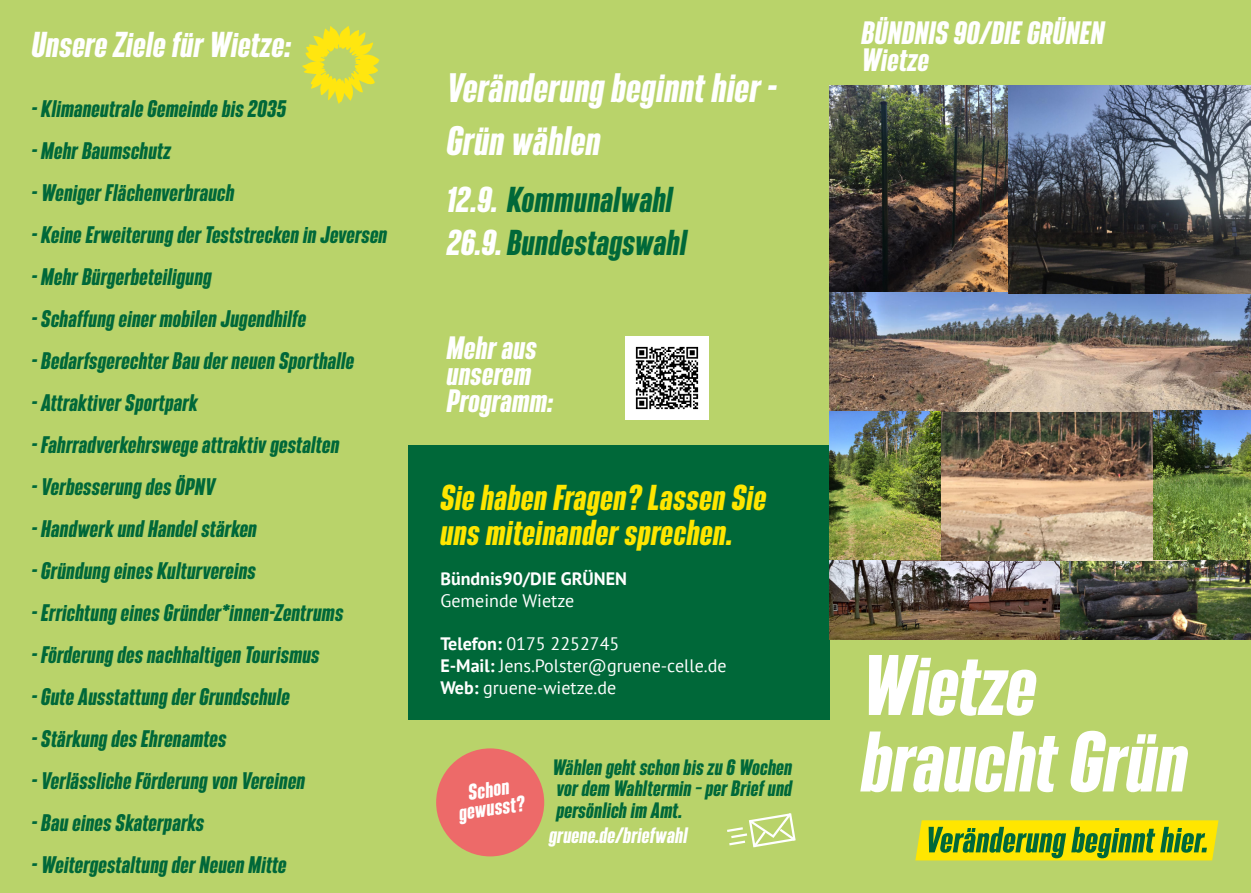
<style>
.page{position:relative;width:1251px;height:893px;background:#fff}
.page>*{position:absolute;margin:0;border:0;box-sizing:border-box;transform-origin:0 0}
.t1{font:italic 700 75px/76.5px "Bereit";color:#fff}
.t2{font:italic 700 36px/52.7px "Bereit";letter-spacing:.01em;color:#fff}
.t3{font:italic 700 31.5px/34.5px "Bereit";letter-spacing:.015em;color:#ffe600}
.t4{font:italic 700 31.5px/43.5px "Bereit";letter-spacing:.01em;color:#006839}
.t5{font:italic 700 31.5px "Bereit";letter-spacing:.01em;color:#fff}
.t6{font:italic 700 28.35px/26.4px "Bereit";letter-spacing:.01em;color:#fff}
.t7{font:italic 700 21px "Bereit";letter-spacing:.01em;color:#006839}
.t8{font:italic 700 19.5px/21.8px "Bereit";letter-spacing:.01em;color:#006839;text-align:justify}
.t9{font:italic 700 19.5px/18.5px "Bereit";letter-spacing:.01em;color:#fff;text-align:center}
.t10{font:18px/21.8px "PT Sans";color:#fff}
.t11{font:700 18px "PT Sans";color:#fff}
.s1{color:#fff}
.s2{font-weight:700}
</style>
<div class="page">
<div style="left:0;top:0;width:1250px;height:893px;background:#b9d36a"></div>
<img style="left:625px;top:336px;width:83px;height:83px">
<div style="left:436px;top:748px;width:108px;height:108px;background:#ed6a69;border-radius:50%"></div>
<svg style="left:727px;top:813px;width:69px;height:35px"></svg>
<div style="left:408px;top:445px;width:421px;height:274px;background:#006839"></div>
<svg style="left:302px;top:26px;width:77px;height:78px"></svg>
<svg style="left:915px;top:820px;width:303px;height:40px;background:#adbd14"></svg>
<img style="left:1058px;top:559px;width:192px;height:81px">
<img style="left:829px;top:560px;width:229px;height:80px">
<img style="left:939px;top:411px;width:247px;height:149px">
<img style="left:829px;top:85px;width:179px;height:207px">
<img style="left:829px;top:292px;width:421px;height:119px">
<img style="left:829px;top:411px;width:110px;height:149px">
<img style="left:1153px;top:410px;width:97px;height:149px">
<img style="left:1008px;top:85px;width:242px;height:208px">
<h3 class="t5" style="left:32px;top:32px;width:261px">Unsere Ziele für Wietze:</h3>
<p class="t7" style="left:32px;top:100px;width:256px">- Klimaneutrale Gemeinde bis 2035</p>
<p class="t7" style="left:32px;top:142px;width:141px">- Mehr Baumschutz</p>
<p class="t7" style="left:32px;top:184px;width:204px">- Weniger Flächenverbrauch</p>
<p class="t7" style="left:32px;top:226px;width:357px">- Keine Erweiterung der Teststrecken in Jeversen</p>
<p class="t7" style="left:32px;top:268px;width:181px">- Mehr Bürgerbeteiligung</p>
<p class="t7" style="left:32px;top:310px;width:276px">- Schaffung einer mobilen Jugendhilfe</p>
<p class="t7" style="left:32px;top:352px;width:324px">- Bedarfsgerechter Bau der neuen Sporthalle</p>
<p class="t7" style="left:32px;top:394px;width:167px">- Attraktiver Sportpark</p>
<p class="t7" style="left:32px;top:436px;width:309px">- Fahrradverkehrswege attraktiv gestalten</p>
<p class="t7" style="left:32px;top:478px;width:185px">- Verbesserung des ÖPNV</p>
<p class="t7" style="left:32px;top:520px;width:226px">- Handwerk und Handel stärken</p>
<p class="t7" style="left:32px;top:562px;width:225px">- Gründung eines Kulturvereins</p>
<p class="t7" style="left:32px;top:604px;width:313px">- Errichtung eines Gründer*innen-Zentrums</p>
<p class="t7" style="left:32px;top:646px;width:289px">- Förderung des nachhaltigen Tourismus</p>
<p class="t7" style="left:32px;top:688px;width:259px">- Gute Ausstattung der Grundschule</p>
<p class="t7" style="left:32px;top:730px;width:196px">- Stärkung des Ehrenamtes</p>
<p class="t7" style="left:32px;top:772px;width:275px">- Verlässliche Förderung von Vereinen</p>
<p class="t7" style="left:32px;top:814px;width:174px">- Bau eines Skaterparks</p>
<p class="t7" style="left:32px;top:856px;width:256px">- Weitergestaltung der Neuen Mitte</p>
<h2 class="t2" style="left:446px;top:65px;width:331px">Veränderung beginnt hier -<br>Grün wählen</h2>
<h3 class="t4" style="left:446px;top:180px;width:241px"><span class="s1">12.9.</span> Kommunalwahl<br><span class="s1">26.9.</span> Bundestagswahl</h3>
<h3 class="t6" style="left:446px;top:337px;width:108px">Mehr aus unserem<br>Programm:</h3>
<h3 class="t3" style="left:440px;top:483px;width:327px">Sie haben Fragen? Lassen Sie uns miteinander sprechen.</h3>
<p class="t11" style="left:440px;top:572px;width:188px">Bündnis90/DIE GRÜNEN</p>
<p class="t10" style="left:440px;top:591px;width:135px">Gemeinde Wietze</p>
<p class="t10" style="left:440px;top:635px;width:287px"><span class="s2">Telefon:</span> 0175 2252745<br><span class="s2">E-Mail:</span> Jens.Polster@gruene-celle.de<br><span class="s2">Web:</span> gruene-wietze.de</p>
<p class="t9" style="left:454px;top:787px;width:68px;rotate:-9deg">Schon gewusst?</p>
<p class="t8" style="left:552px;top:758px;width:241px">Wählen geht schon bis zu 6 Wochen vor dem Wahltermin – per Brief und persönlich im Amt.</p>
<p class="t9" style="left:549px;top:828px;width:140px">gruene.de/briefwahl</p>
<h3 class="t6" style="left:861px;top:22px;width:244px">BÜNDNIS 90/DIE GRÜNEN<br>Wietze</h3>
<h1 class="t1" style="left:861px;top:653px;width:328px">Wietze braucht Grün</h1>
</div>
